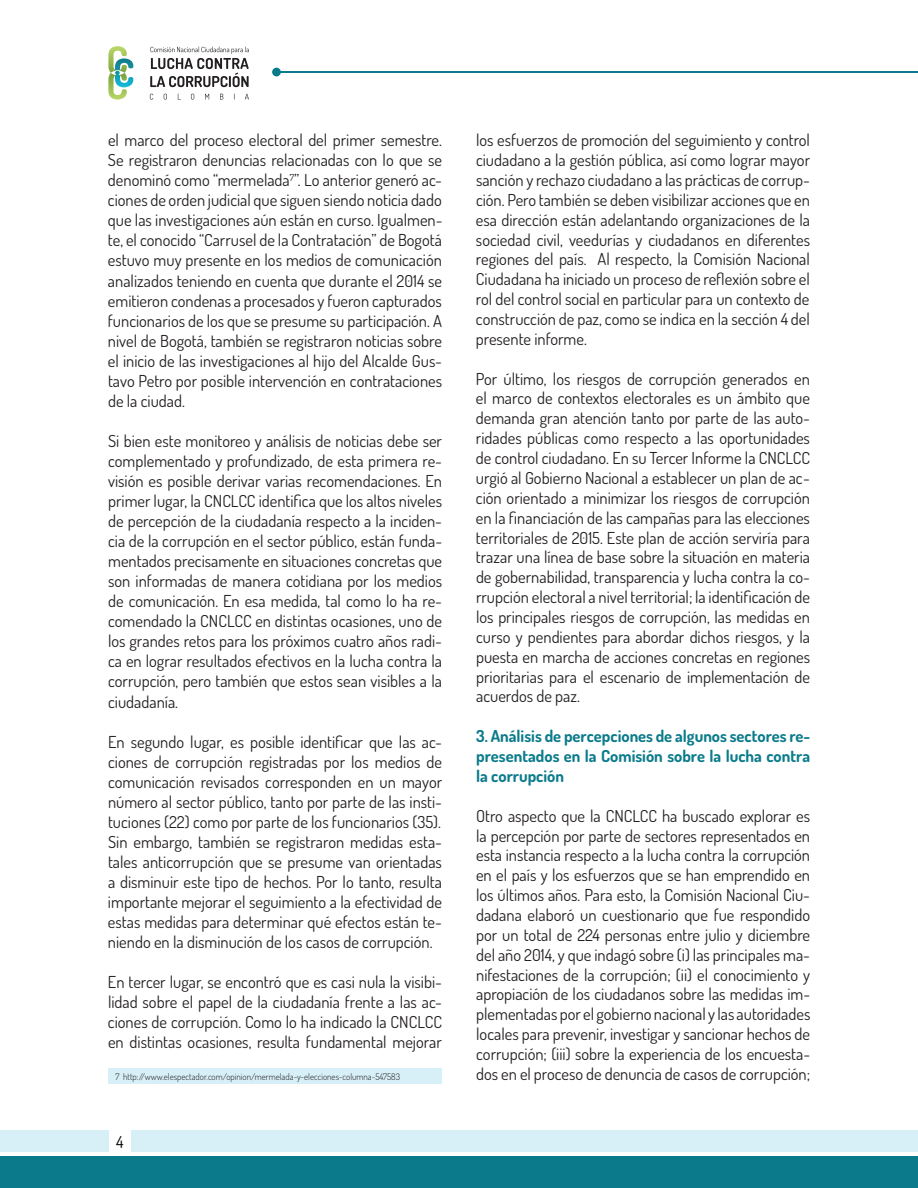
<style>
.page{position:relative;width:918px;height:1188px;background:#fff}
.page>*{position:absolute;margin:0;border:0;box-sizing:border-box;transform-origin:0 0}
.t1{font:16.5px/20.1px "Dosis";color:#231f20;text-align:justify}
.t2{font:700 16.5px/19.8px "Dosis";color:#0b7b8b;text-align:justify}
.t3{font:16.5px "Dosis";color:#000}
.t4{font:300 9px "Dosis";color:#231f20}
</style>
<div class="page">
<div style="left:0;top:1156px;width:918px;height:32px;background:#0b7b8b"></div>
<div style="left:131px;top:1131px;width:787px;height:21px;background:#d7eff7"></div>
<div style="left:0;top:1131px;width:108px;height:21px;background:#d7eff7"></div>
<hr style="left:280px;top:71px;width:638px;height:2px;background:#0b7b8b">
<svg style="left:150px;top:94px;width:3px;height:6px"></svg>
<svg style="left:164px;top:94px;width:3px;height:6px"></svg>
<svg style="left:191px;top:94px;width:3px;height:6px"></svg>
<svg style="left:205px;top:94px;width:4px;height:6px"></svg>
<svg style="left:220px;top:94px;width:3px;height:6px"></svg>
<svg style="left:245px;top:94px;width:4px;height:6px"></svg>
<svg style="left:150px;top:47px;width:99px;height:40px"></svg>
<svg style="left:108px;top:46px;width:25px;height:54px"></svg>
<div style="left:272px;top:68px;width:9px;height:8px;background:#0b7b8b;border-radius:50%"></div>
<div style="left:108px;top:1068px;width:334px;height:15px;background:#d7eff7"></div>
<p class="t1" style="left:108px;top:130px;width:336px">el marco del proceso electoral del primer semestre.<br>Se registraron denuncias relacionadas con lo que se denominó como “mermelada<sup>7</sup>”. Lo anterior generó ac&shy;ciones de orden judicial que siguen siendo noticia dado que las investigaciones aún están en curso. Igualmen&shy;te, el conocido “Carrusel de la Contratación” de Bogotá estuvo muy presente en los medios de comunicación analizados teniendo en cuenta que durante el 2014 se emitieron condenas a procesados y fueron capturados funcionarios de los que se presume su participación. A nivel de Bogotá, también se registraron noticias sobre el inicio de las investigaciones al hijo del Alcalde Gus&shy;tavo Petro por posible intervención en contrataciones de la ciudad.</p>
<p class="t1" style="left:108px;top:430px;width:336px">Si bien este monitoreo y análisis de noticias debe ser complementado y profundizado, de esta primera re&shy;visión es posible derivar varias recomendaciones. En primer lugar, la CNCLCC identifica que los altos niveles de percepción de la ciudadanía respecto a la inciden&shy;cia de la corrupción en el sector público, están funda&shy;mentados precisamente en situaciones concretas que son informadas de manera cotidiana por los medios de comunicación. En esa medida, tal como lo ha re&shy;comendado la CNCLCC en distintas ocasiones, uno de los grandes retos para los próximos cuatro años radi&shy;ca en lograr resultados efectivos en la lucha contra la corrupción, pero también que estos sean visibles a la ciudadanía.</p>
<p class="t1" style="left:108px;top:731px;width:336px">En segundo lugar, es posible identificar que las ac&shy;ciones de corrupción registradas por los medios de comunicación revisados corresponden en un mayor número al sector público, tanto por parte de las insti&shy;tuciones (22) como por parte de los funcionarios (35).<br>Sin embargo, también se registraron medidas esta&shy;tales anticorrupción que se presume van orientadas a disminuir este tipo de hechos. Por lo tanto, resulta importante mejorar el seguimiento a la efectividad de estas medidas para determinar qué efectos están te&shy;niendo en la disminución de los casos de corrupción.</p>
<p class="t1" style="left:108px;top:972px;width:336px">En tercer lugar, se encontró que es casi nula la visibi&shy;lidad sobre el papel de la ciudadanía frente a las ac&shy;ciones de corrupción. Como lo ha indicado la CNCLCC en distintas ocasiones, resulta fundamental mejorar</p>
<p class="t4" style="left:116px;top:1071px;width:286px">7 http://www.elespectador.com/opinion/mermelada-y-elecciones-columna-547583</p>
<p class="t3" style="left:116px;top:1131px;width:9px">4</p>
<p class="t1" style="left:476px;top:130px;width:336px">los esfuerzos de promoción del seguimiento y control ciudadano a la gestión pública, así como lograr mayor sanción y rechazo ciudadano a las prácticas de corrup&shy;ción. Pero también se deben visibilizar acciones que en esa dirección están adelantando organizaciones de la sociedad civil, veedurías y ciudadanos en diferentes regiones del país. Al respecto, la Comisión Nacional Ciudadana ha iniciado un proceso de reflexión sobre el rol del control social en particular para un contexto de construcción de paz, como se indica en la sección 4 del presente informe.</p>
<p class="t1" style="left:476px;top:368px;width:336px">Por último, los riesgos de corrupción generados en el marco de contextos electorales es un ámbito que demanda gran atención tanto por parte de las auto&shy;ridades públicas como respecto a las oportunidades de control ciudadano. En su Tercer Informe la CNCLCC urgió al Gobierno Nacional a establecer un plan de ac&shy;ción orientado a minimizar los riesgos de corrupción en la financiación de las campañas para las elecciones territoriales de 2015. Este plan de acción serviría para trazar una línea de base sobre la situación en materia de gobernabilidad, transparencia y lucha contra la co&shy;rrupción electoral a nivel territorial; la identificación de los principales riesgos de corrupción, las medidas en curso y pendientes para abordar dichos riesgos, y la puesta en marcha de acciones concretas en regiones prioritarias para el escenario de implementación de acuerdos de paz.</p>
<p class="t2" style="left:476px;top:726px;width:336px">3. Análisis de percepciones de algunos sectores re&shy;presentados en la Comisión sobre la lucha contra la corrupción</p>
<p class="t1" style="left:476px;top:805px;width:336px">Otro aspecto que la CNCLCC ha buscado explorar es la percepción por parte de sectores representados en esta instancia respecto a la lucha contra la corrupción en el país y los esfuerzos que se han emprendido en los últimos años. Para esto, la Comisión Nacional Ciu&shy;dadana elaboró un cuestionario que fue respondido por un total de 224 personas entre julio y diciembre del año 2014, y que indagó sobre (i) las principales ma&shy;nifestaciones de la corrupción; (ii) el conocimiento y apropiación de los ciudadanos sobre las medidas im&shy;plementadas por el gobierno nacional y las autoridades locales para prevenir, investigar y sancionar hechos de corrupción; (iii) sobre la experiencia de los encuesta&shy;dos en el proceso de denuncia de casos de corrupción;</p>
</div>
